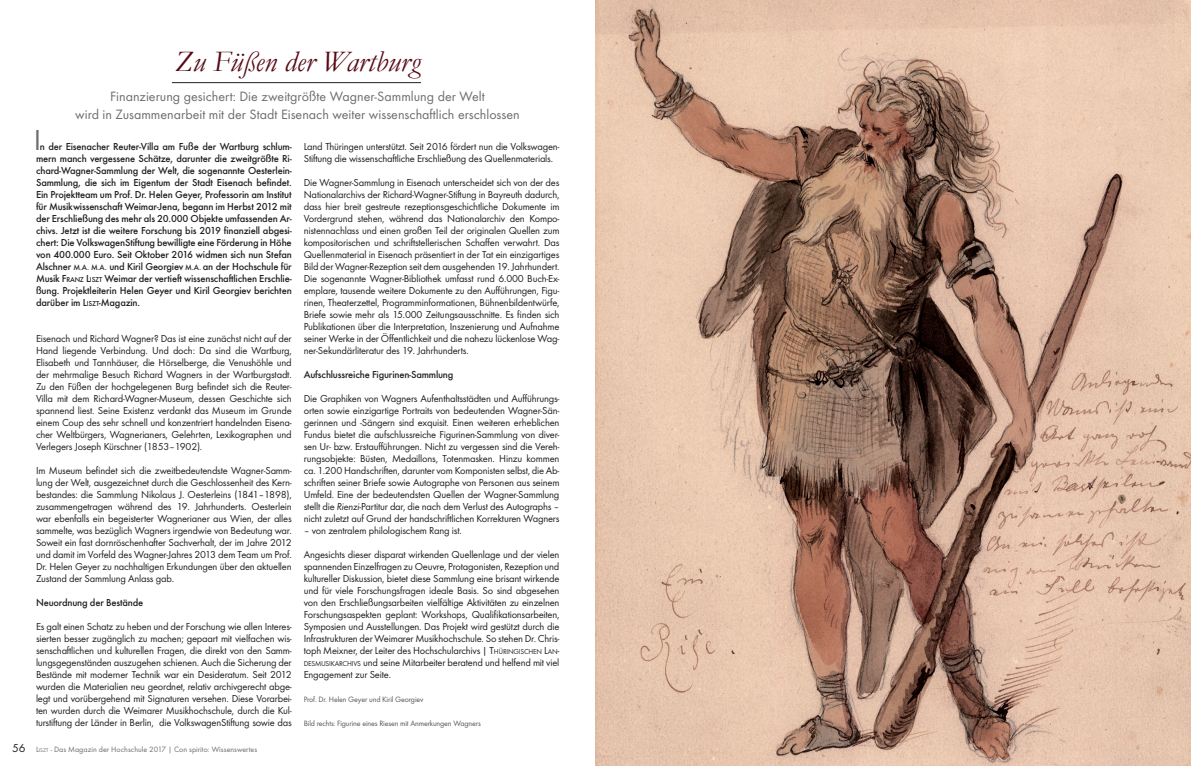
<style>
.page{position:relative;width:1191px;height:766px;background:#fff}
.page>*{position:absolute;margin:0;border:0;box-sizing:border-box;transform-origin:0 0}
.t1{font:italic 30px "Garamond";color:#560915}
.t2{font:30px "Function";color:#6c6d70}
.t3{font:14px/18px "Function";color:#6c6d70;text-align:center}
.t4{font:10.5px/12px "Function";letter-spacing:-.02em;color:#231f20;text-align:justify}
.t5{font:500 10.5px/12px "Function";letter-spacing:-.015em;color:#231f20;text-align:justify}
.t6{font:8px "Function";letter-spacing:-.02em;color:#57585a}
.t7{font:8px "Function";color:#6c6d70}
.s1{font-size:8px}
.s2{font-style:inherit}
.s3{font-size:7.3px}
.s4{font-size:12px;color:#231f20}
.s5{font-size:5.6px}
.s6{font-style:italic}
</style>
<div class="page">
<img style="left:595px;top:0;width:596px;height:765px">
<hr style="left:172px;top:82px;width:249px;height:1px;background:#231f20">
<p class="t1" style="left:175px;top:43px;width:247px">Zu Füßen der Wartburg</p>
<p class="t3" style="left:75px;top:87px;width:446px">Finanzierung gesichert: Die zweitgrößte Wagner-Sammlung der Welt<br>wird in Zusammenarbeit mit der Stadt Eisenach weiter wissenschaftlich erschlossen</p>
<p class="t2" style="left:34px;top:123px;width:9px">I</p>
<p class="t5" style="left:36px;top:140px;width:257px;text-indent:4px">n der Eisenacher Reuter-Villa am Fuße der Wartburg schlum&shy;mern manch vergessene Schätze, darunter die zweitgrößte Ri&shy;chard-Wagner-Sammlung der Welt, die sogenannte Oesterlein-Sammlung, die sich im Eigentum der Stadt Eisenach befindet.<br>Ein Projektteam um Prof. Dr. Helen Geyer, Professorin am Institut für Musikwissenschaft Weimar-Jena, begann im Herbst 2012 mit der Erschließung des mehr als 20.000 Objekte umfassenden Ar&shy;chivs. Jetzt ist die weitere Forschung bis 2019 finanziell abgesi&shy;chert: Die VolkswagenStiftung bewilligte eine Förderung in Höhe von 400.000 Euro. Seit Oktober 2016 widmen sich nun Stefan Alschner <span class="s1">M.A. M.A.</span> und Kiril Georgiev <span class="s1">M.A.</span> an der Hochschule für Musik <span class="s2">F</span><span class="s3">RANZ</span> <span class="s2">L</span><span class="s3">ISZT</span> Weimar der vertieft wissenschaftlichen Erschlie&shy;ßung. Projektleiterin Helen Geyer und Kiril Georgiev berichten darüber im <span class="s2">L</span><span class="s3">ISZT</span>-Magazin.</p>
<p class="t4" style="left:36px;top:332px;width:257px">Eisenach und Richard Wagner? Das ist eine zunächst nicht auf der Hand liegende Verbindung. Und doch: Da sind die Wartburg, Elisabeth und Tannhäuser, die Hörselberge, die Venushöhle und der mehrmalige Besuch Richard Wagners in der Wartburgstadt.<br>Zu den Füßen der hochgelegenen Burg befindet sich die Reuter-Villa mit dem Richard-Wagner-Museum, dessen Geschichte sich spannend liest. Seine Existenz verdankt das Museum im Grunde einem Coup des sehr schnell und konzentriert handelnden Eisena&shy;cher Weltbürgers, Wagnerianers, Gelehrten, Lexikographen und Verlegers Joseph Kürschner (1853–1902).</p>
<p class="t4" style="left:36px;top:464px;width:257px">Im Museum befindet sich die zweitbedeutendste Wagner-Samm&shy;lung der Welt, ausgezeichnet durch die Geschlossenheit des Kern&shy;bestandes: die Sammlung Nikolaus J. Oesterleins (1841–1898), zusammengetragen während des 19. Jahrhunderts. Oesterlein war ebenfalls ein begeisterter Wagnerianer aus Wien, der alles sammelte, was bezüglich Wagners irgendwie von Bedeutung war.<br>Soweit ein fast dornröschenhafter Sachverhalt, der im Jahre 2012 und damit im Vorfeld des Wagner-Jahres 2013 dem Team um Prof.<br>Dr. Helen Geyer zu nachhaltigen Erkundungen über den aktuellen Zustand der Sammlung Anlass gab.</p>
<p class="t5" style="left:36px;top:596px;width:109px">Neuordnung der Bestände</p>
<p class="t4" style="left:36px;top:620px;width:257px">Es galt einen Schatz zu heben und der Forschung wie allen Interes&shy;sierten besser zugänglich zu machen; gepaart mit vielfachen wis&shy;senschaftlichen und kulturellen Fragen, die direkt von den Samm&shy;lungsgegenständen auszugehen schienen. Auch die Sicherung der Bestände mit moderner Technik war ein Desideratum. Seit 2012 wurden die Materialien neu geordnet, relativ archivgerecht abge&shy;legt und vorübergehend mit Signaturen versehen. Diese Vorarbei&shy;ten wurden durch die Weimarer Musikhochschule, durch die Kul&shy;turstiftung der Länder in Berlin, die VolkswagenStiftung sowie das</p>
<p class="t7" style="left:12px;top:744px;width:246px"><span class="s4">56</span> <span class="s2">L</span><span class="s5">ISZT</span> - Das Magazin der Hochschule 2017 | Con spirito: Wissenswertes</p>
<p class="t4" style="left:304px;top:140px;width:257px">Land Thüringen unterstützt. Seit 2016 fördert nun die Volkswagen-<br>Stiftung die wissenschaftliche Erschließung des Quellenmaterials.</p>
<p class="t4" style="left:304px;top:176px;width:257px">Die Wagner-Sammlung in Eisenach unterscheidet sich von der des Nationalarchivs der Richard-Wagner-Stiftung in Bayreuth dadurch, dass hier breit gestreute rezeptionsgeschichtliche Dokumente im Vordergrund stehen, während das Nationalarchiv den Kompo&shy;nistennachlass und einen großen Teil der originalen Quellen zum kompositorischen und schriftstellerischen Schaffen verwahrt. Das Quellenmaterial in Eisenach präsentiert in der Tat ein einzigartiges Bild der Wagner-Rezeption seit dem ausgehenden 19. Jahrhundert.<br>Die sogenannte Wagner-Bibliothek umfasst rund 6.000 Buch-Ex&shy;emplare, tausende weitere Dokumente zu den Aufführungen, Figu&shy;rinen, Theaterzettel, Programminformationen, Bühnenbildentwürfe, Briefe sowie mehr als 15.000 Zeitungsausschnitte. Es finden sich Publikationen über die Interpretation, Inszenierung und Aufnahme seiner Werke in der Öffentlichkeit und die nahezu lückenlose Wag&shy;ner-Sekundärliteratur des 19. Jahrhunderts.</p>
<p class="t5" style="left:304px;top:368px;width:151px">Aufschlussreiche Figurinen-Sammlung</p>
<p class="t4" style="left:304px;top:392px;width:257px">Die Graphiken von Wagners Aufenthaltsstädten und Aufführungs&shy;orten sowie einzigartige Portraits von bedeutenden Wagner-Sän&shy;gerinnen und -Sängern sind exquisit. Einen weiteren erheblichen Fundus bietet die aufschlussreiche Figurinen-Sammlung von diver&shy;sen Ur- bzw. Erstaufführungen. Nicht zu vergessen sind die Vereh&shy;rungsobjekte: Büsten, Medaillons, Totenmasken. Hinzu kommen ca. 1.200 Handschriften, darunter vom Komponisten selbst, die Ab&shy;schriften seiner Briefe sowie Autographe von Personen aus seinem Umfeld. Eine der bedeutendsten Quellen der Wagner-Sammlung stellt die <span class="s6">Rienzi</span>-Partitur dar, die nach dem Verlust des Autographs – nicht zuletzt auf Grund der handschriftlichen Korrekturen Wagners</p>
<p class="t4" style="left:304px;top:524px;width:160px">– von zentralem philologischem Rang ist.</p>
<p class="t4" style="left:304px;top:548px;width:257px">Angesichts dieser disparat wirkenden Quellenlage und der vielen spannenden Einzelfragen zu Oeuvre, Protagonisten, Rezeption und kultureller Diskussion, bietet diese Sammlung eine brisant wirkende und für viele Forschungsfragen ideale Basis. So sind abgesehen von den Erschließungsarbeiten vielfältige Aktivitäten zu einzelnen Forschungsaspekten geplant: Workshops, Qualifikationsarbeiten, Symposien und Ausstellungen. Das Projekt wird gestützt durch die Infrastrukturen der Weimarer Musikhochschule. So stehen Dr. Chris&shy;toph Meixner, der Leiter des Hochschularchivs | <span class="s2">T</span><span class="s3">HÜRINGISCHEN</span> <span class="s2">L</span><span class="s3">AN</span><span class="s2">-</span><span class="s3">DESMUSIKARCHIVS</span> und seine Mitarbeiter beratend und helfend mit viel Engagement zur Seite.</p>
<p class="t6" style="left:304px;top:694px;width:121px">Prof. Dr. Helen Geyer und Kiril Georgiev</p>
<p class="t6" style="left:304px;top:718px;width:179px">Bild rechts: Figurine eines Riesen mit Anmerkungen Wagners</p>
</div>
